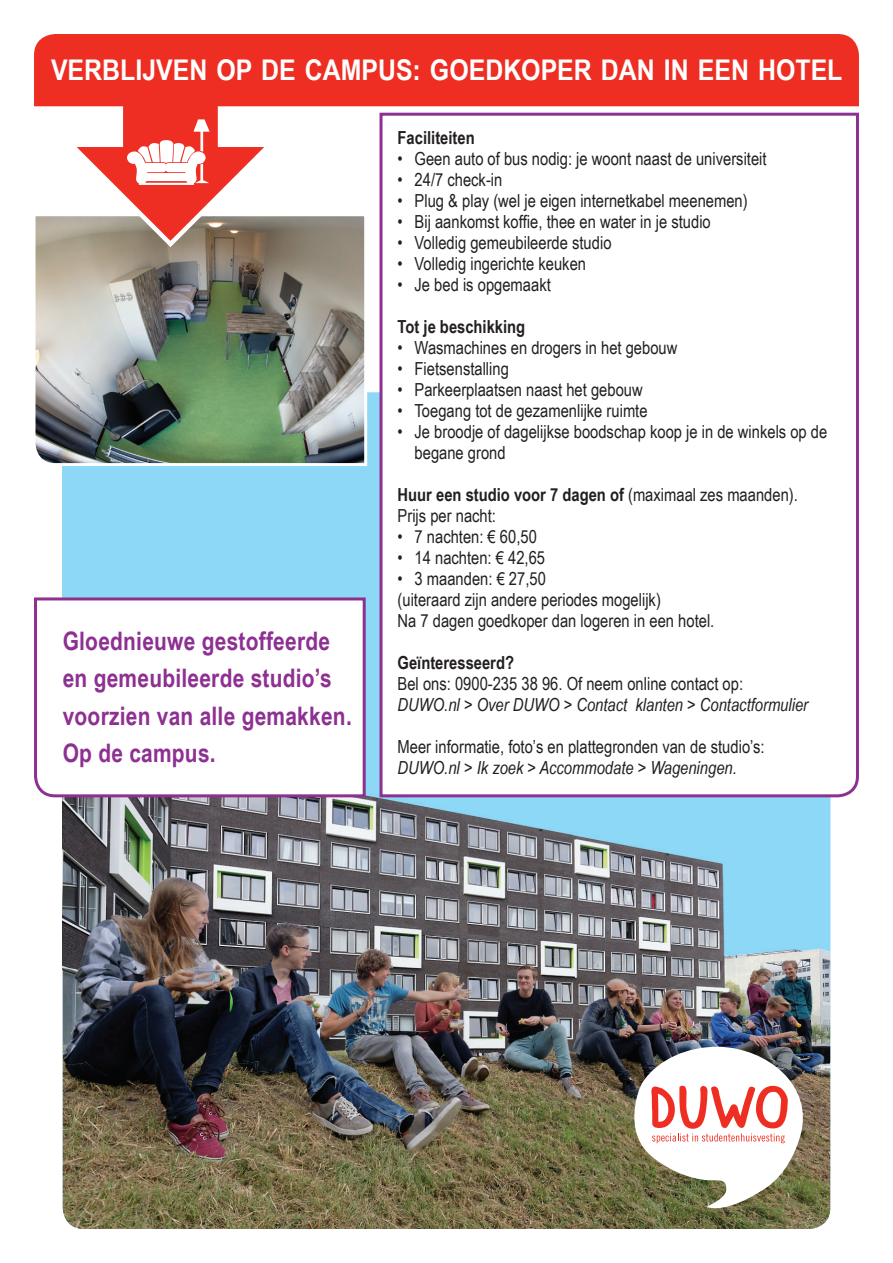
<style>
.page{position:relative;width:893px;height:1263px;background:#fff}
.page>*{position:absolute;margin:0;border:0;box-sizing:border-box;transform-origin:0 0}
.t1{font:700 28.5px "Arial Narrow";color:#fff;scale:1.07 1}
.t2{font:700 25.5px/37.5px "Arial Narrow";letter-spacing:.01em;color:#8d3092}
.t3{font:18px/21px "Arial Narrow";color:#231f20}
.t4{font:italic 18px "Arial Narrow";color:#231f20}
.t5{font:700 18px "Arial Narrow";color:#231f20}
.s1{font-weight:700}
</style>
<div class="page">
<img style="left:63px;top:448px;width:767px;height:781px">
<svg style="left:378px;top:112px;width:481px;height:687px"></svg>
<img style="left:625px;top:1046px;width:187px;height:167px">
<img style="left:35px;top:216px;width:334px;height:252px">
<svg style="left:34px;top:596px;width:333px;height:203px"></svg>
<div style="left:34px;top:34px;width:825px;height:72px;background:#ee2e22"></div>
<svg style="left:60px;top:68px;width:216px;height:182px"></svg>
<h1 class="t1" style="left:51px;top:49px;width:741px">VERBLIJVEN OP DE CAMPUS: GOEDKOPER DAN IN EEN HOTEL</h1>
<h2 class="t2" style="left:63px;top:621px;width:291px">Gloednieuwe gestoffeerde en gemeubileerde studio’s voorzien van alle gemakken.<br>Op de campus.</h2>
<p class="t5" style="left:398px;top:124px;width:79px">Faciliteiten</p>
<p class="t3" style="left:398px;top:147px;width:371px">• Geen auto of bus nodig: je woont naast de universiteit</p>
<p class="t3" style="left:398px;top:168px;width:106px">• 24/7 check-in</p>
<p class="t3" style="left:398px;top:189px;width:352px">• Plug &amp; play (wel je eigen internetkabel meenemen)</p>
<p class="t3" style="left:398px;top:210px;width:315px">• Bij aankomst koffie, thee en water in je studio</p>
<p class="t3" style="left:398px;top:231px;width:215px">• Volledig gemeubileerde studio</p>
<p class="t3" style="left:398px;top:252px;width:190px">• Volledig ingerichte keuken</p>
<p class="t3" style="left:398px;top:273px;width:155px">• Je bed is opgemaakt</p>
<p class="t5" style="left:398px;top:313px;width:129px">Tot je beschikking</p>
<p class="t3" style="left:398px;top:336px;width:281px">• Wasmachines en drogers in het gebouw</p>
<p class="t3" style="left:398px;top:357px;width:113px">• Fietsenstalling</p>
<p class="t3" style="left:398px;top:378px;width:247px">• Parkeerplaatsen naast het gebouw</p>
<p class="t3" style="left:398px;top:399px;width:252px">• Toegang tot de gezamenlijke ruimte</p>
<p class="t3" style="left:415px;top:420px;width:414px;text-indent:-17px">• Je broodje of dagelijkse boodschap koop je in de winkels op de begane grond</p>
<p class="t3" style="left:398px;top:483px;width:402px"><span class="s1">Huur een studio voor 7 dagen of</span> (maximaal zes maanden).<br>Prijs per nacht:</p>
<p class="t3" style="left:398px;top:525px;width:141px">• 7 nachten: € 60,50</p>
<p class="t3" style="left:398px;top:546px;width:149px">• 14 nachten: € 42,65</p>
<p class="t3" style="left:398px;top:567px;width:318px">• 3 maanden: € 27,50<br>(uiteraard zijn andere periodes mogelijk)<br>Na 7 dagen goedkoper dan logeren in een hotel.</p>
<p class="t5" style="left:398px;top:649px;width:118px">Geïnteresseerd?</p>
<p class="t3" style="left:398px;top:672px;width:347px">Bel ons: 0900-235 38 96. Of neem online contact op:</p>
<p class="t4" style="left:398px;top:692px;width:412px">DUWO.nl &gt; Over DUWO &gt; Contact klanten &gt; Contactformulier</p>
<p class="t3" style="left:398px;top:735px;width:369px">Meer informatie, foto’s en plattegronden van de studio’s:</p>
<p class="t4" style="left:398px;top:755px;width:341px">DUWO.nl &gt; Ik zoek &gt; Accommodate &gt; Wageningen.</p>
</div>
